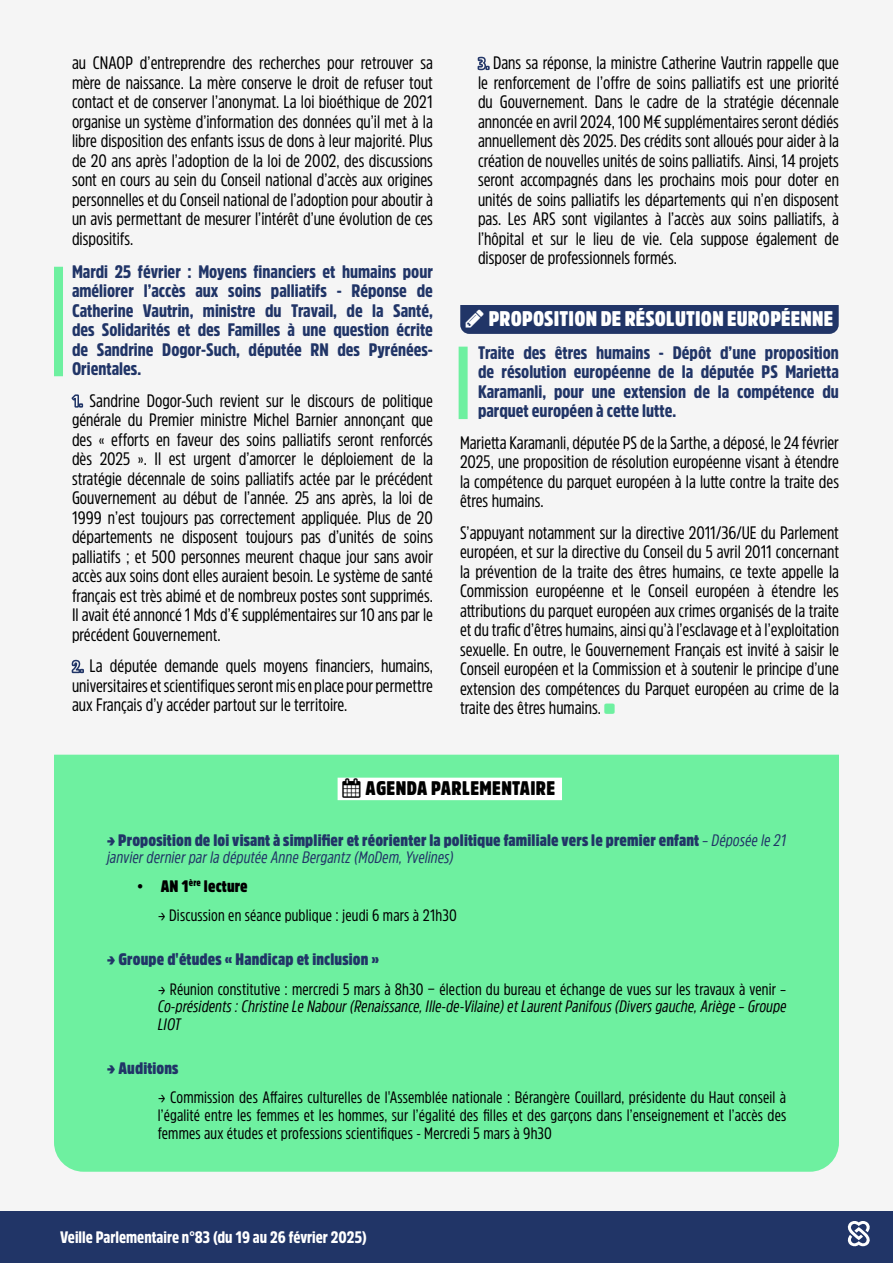
<style>
.page{position:relative;width:893px;height:1263px;background:#f5f5f5}
.page>*{position:absolute;margin:0;border:0;box-sizing:border-box;transform-origin:0 0}
.t1{font:900 21px "Amsi Pro Cond";letter-spacing:.01em;color:#fff}
.t2{font:900 19.5px "Amsi Pro Cond";letter-spacing:.02em;color:#000}
.t3{font:18px/19.5px "Amsi Pro Cond";color:#000;text-align:justify}
.t4{font:900 18px/19.5px "Amsi Pro Cond";color:#213567;text-align:justify}
.t5{font:16.5px/17.9px "Amsi Pro Cond";letter-spacing:.01em;color:#000;text-align:justify}
.t6{font:900 16.5px/17.9px "Amsi Pro Cond";letter-spacing:.01em;color:#213567}
.t7{font:italic 16.5px/17.9px "Amsi Pro Cond";letter-spacing:.01em;color:#000}
.t8{font:900 16.5px "Amsi Pro Cond";color:#fff}
.t9{font:900 16.5px "Amsi Pro Cond";letter-spacing:.01em;color:#000}
.s1{font-weight:900;font-size:16.5px;color:#213567}
.s2{font-weight:400;font-style:italic}
</style>
<div class="page">
<div style="left:0;top:1211px;width:893px;height:52px;background:#213567"></div>
<svg style="left:847px;top:1221px;width:23px;height:26px"></svg>
<div style="left:54px;top:271px;width:9px;height:101px;background:#6ef0a0"></div>
<div style="left:459px;top:351px;width:9px;height:64px;background:#6ef0a0"></div>
<div style="left:54px;top:755px;width:785px;height:417px;background:#6ef0a0"></div>
<div style="left:338px;top:778px;width:224px;height:22px;background:#fff"></div>
<div style="left:460px;top:305px;width:379px;height:29px;background:#213567"></div>
<p class="t3" style="left:72px;top:53px;width:362px">au CNAOP d’entreprendre des recherches pour retrouver sa mère de naissance. La mère conserve le droit de refuser tout contact et de conserver l’anonymat. La loi bioéthique de 2021 organise un système d’information des données qu’il met à la libre disposition des enfants issus de dons à leur majorité. Plus de 20 ans après l’adoption de la loi de 2002, des discussions sont en cours au sein du Conseil national d’accès aux origines personnelles et du Conseil national de l’adoption pour aboutir à un avis permettant de mesurer l’intérêt d’une évolution de ces dispositifs.</p>
<p class="t4" style="left:72px;top:261px;width:362px">Mardi 25 février : Moyens financiers et humains pour améliorer l’accès aux soins palliatifs - Réponse de Catherine Vautrin, ministre du Travail, de la Santé, des Solidarités et des Familles à une question écrite de Sandrine Dogor-Such, députée RN des Pyrénées-Orientales.</p>
<p class="t3" style="left:72px;top:390px;width:363px"><span class="s1">1.</span> Sandrine Dogor-Such revient sur le discours de politique générale du Premier ministre Michel Barnier annonçant que des « efforts en faveur des soins palliatifs seront renforcés dès 2025 ». Il est urgent d’amorcer le déploiement de la stratégie décennale de soins palliatifs actée par le précédent Gouvernement au début de l’année. 25 ans après, la loi de 1999 n’est toujours pas correctement appliquée. Plus de 20 départements ne disposent toujours pas d’unités de soins palliatifs ; et 500 personnes meurent chaque jour sans avoir accès aux soins dont elles auraient besoin. Le système de santé français est très abimé et de nombreux postes sont supprimés.<br>Il avait été annoncé 1 Mds d’€ supplémentaires sur 10 ans par le précédent Gouvernement.</p>
<p class="t3" style="left:72px;top:656px;width:362px"><span class="s1">2.</span> La députée demande quels moyens financiers, humains, universitaires et scientifiques seront mis en place pour permettre aux Français d’y accéder partout sur le territoire.</p>
<p class="t3" style="left:478px;top:53px;width:362px"><span class="s1">3.</span> Dans sa réponse, la ministre Catherine Vautrin rappelle que le renforcement de l’offre de soins palliatifs est une priorité du Gouvernement. Dans le cadre de la stratégie décennale annoncée en avril 2024, 100 M€ supplémentaires seront dédiés annuellement dès 2025. Des crédits sont alloués pour aider à la création de nouvelles unités de soins palliatifs. Ainsi, 14 projets seront accompagnés dans les prochains mois pour doter en unités de soins palliatifs les départements qui n’en disposent pas. Les ARS sont vigilantes à l’accès aux soins palliatifs, à l’hôpital et sur le lieu de vie. Cela suppose également de disposer de professionnels formés.</p>
<p class="t1" style="left:489px;top:304px;width:346px">PROPOSITION DE RÉSOLUTION EUROPÉENNE</p>
<p class="t4" style="left:478px;top:342px;width:362px">Traite des êtres humains - Dépôt d’une proposition de résolution européenne de la députée PS Marietta Karamanli, pour une extension de la compétence du parquet européen à cette lutte.</p>
<p class="t3" style="left:460px;top:432px;width:381px">Marietta Karamanli, députée PS de la Sarthe, a déposé, le 24 février 2025, une proposition de résolution européenne visant à étendre la compétence du parquet européen à la lutte contre la traite des êtres humains.</p>
<p class="t3" style="left:460px;top:522px;width:381px">S’appuyant notamment sur la directive 2011/36/UE du Parlement européen, et sur la directive du Conseil du 5 avril 2011 concernant la prévention de la traite des êtres humains, ce texte appelle la Commission européenne et le Conseil européen à étendre les attributions du parquet européen aux crimes organisés de la traite et du trafic d’êtres humains, ainsi qu’à l’esclavage et à l’exploitation sexuelle. En outre, le Gouvernement Français est invité à saisir le Conseil européen et la Commission et à soutenir le principe d’une extension des compétences du Parquet européen au crime de la traite des êtres humains.</p>
<p class="t2" style="left:342px;top:775px;width:214px">▲ AGENDA PARLEMENTAIRE</p>
<p class="t6" style="left:107px;top:830px;width:681px">→ Proposition de loi visant à simplifier et réorienter la politique familiale vers le premier enfant <span class="s2">– Déposée le 21 janvier dernier par la députée Anne Bergantz (MoDem, Yvelines)</span></p>
<p class="t9" style="left:137px;top:874px;width:113px">• AN 1<sup>ère</sup> lecture</p>
<p class="t5" style="left:158px;top:906px;width:301px">→ Discussion en séance publique : jeudi 6 mars à 21h30</p>
<p class="t6" style="left:107px;top:949px;width:274px">→ Groupe d'études « Handicap et inclusion »</p>
<p class="t5" style="left:158px;top:979px;width:630px">→ Réunion constitutive : mercredi 5 mars à 8h30 − élection du bureau et échange de vues sur les travaux à venir –</p>
<p class="t7" style="left:158px;top:997px;width:630px">Co-présidents : Christine Le Nabour (Renaissance, Ille-de-Vilaine) et Laurent Panifous (Divers gauche, Ariège – Groupe<br>LIOT</p>
<p class="t6" style="left:107px;top:1058px;width:73px">→ Auditions</p>
<p class="t5" style="left:158px;top:1088px;width:630px">→ Commission des Affaires culturelles de l'Assemblée nationale : Bérangère Couillard, présidente du Haut conseil à l’égalité entre les femmes et les hommes, sur l’égalité des filles et des garçons dans l’enseignement et l’accès des femmes aux études et professions scientifiques - Mercredi 5 mars à 9h30</p>
<p class="t8" style="left:60px;top:1225px;width:308px">Veille Parlementaire n°83 (du 19 au 26 février 2025)</p>
</div>
